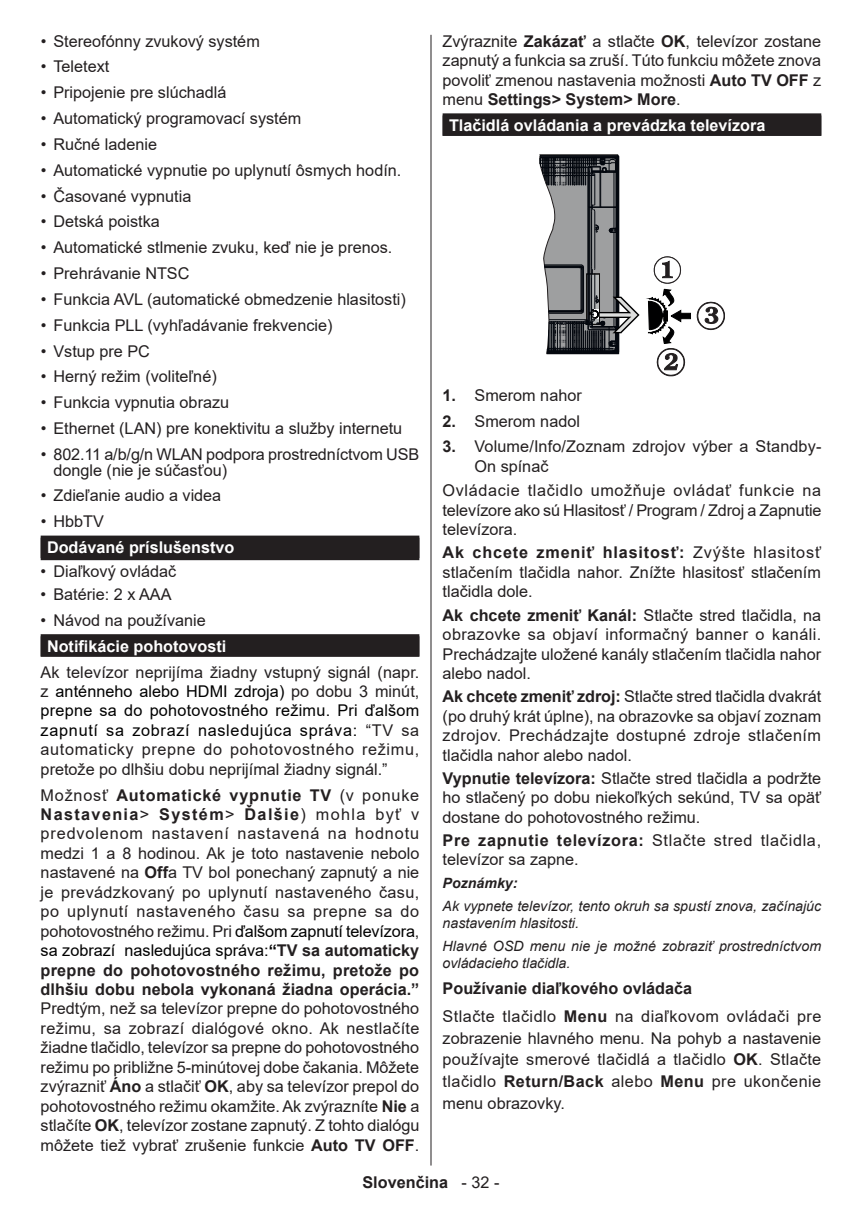
<style>
.page{position:relative;width:862px;height:1212px;background:#fff}
.page>*{position:absolute;margin:0;border:0;box-sizing:border-box;transform-origin:0 0}
.t1{font:16.2px/19.3px "Arial";color:#231f20;text-align:justify}
.t2{font:700 16.2px "Arial";color:#fff}
.t3{font:16.2px/27.9px "Arial";letter-spacing:.03em;color:#231f20}
.t4{font:700 16.2px "Arial";color:#231f20}
.t5{font:italic 14.17px/17.1px "Arial";color:#231f20}
.t6{font:italic 700 14.17px "Arial";color:#231f20}
.s1{color:#000}
.s2{font-weight:700}
.s3{font-weight:700;color:#000}
.s4{font-weight:400}
</style>
<div class="page">
<hr style="left:430px;top:35px;width:1px;height:1130px;background:#231f20">
<div style="left:41px;top:536px;width:378px;height:22px;background:#231f20"></div>
<div style="left:41px;top:538px;width:378px;height:22px;background:#231f20"></div>
<div style="left:41px;top:634px;width:378px;height:23px;background:#231f20"></div>
<div style="left:442px;top:113px;width:378px;height:23px;background:#231f20"></div>
<svg style="left:696px;top:302px;width:28px;height:28px"></svg>
<svg style="left:539px;top:155px;width:100px;height:199px"></svg>
<svg style="left:647px;top:256px;width:43px;height:120px"></svg>
<p class="t1" style="left:41px;top:31px;width:220px">• Stereofónny zvukový systém</p>
<p class="t1" style="left:41px;top:57px;width:70px">• Teletext</p>
<p class="t1" style="left:41px;top:83px;width:187px">• Pripojenie pre slúchadlá</p>
<p class="t1" style="left:41px;top:109px;width:262px">• Automatický programovací systém</p>
<p class="t1" style="left:41px;top:134px;width:118px">• Ručné ladenie</p>
<p class="t1" style="left:41px;top:160px;width:362px">• Automatické vypnutie po uplynutí ôsmych hodín.</p>
<p class="t1" style="left:41px;top:186px;width:152px">• Časované vypnutia</p>
<p class="t1" style="left:41px;top:212px;width:120px">• Detská poistka</p>
<p class="t1" style="left:41px;top:238px;width:353px">• Automatické stlmenie zvuku, keď nie je prenos.</p>
<p class="t1" style="left:41px;top:264px;width:150px">• Prehrávanie NTSC</p>
<p class="t1" style="left:41px;top:289px;width:366px">• Funkcia AVL (automatické obmedzenie hlasitosti)</p>
<p class="t1" style="left:41px;top:315px;width:293px">• Funkcia PLL (vyhľadávanie frekvencie)</p>
<p class="t1" style="left:41px;top:341px;width:111px">• Vstup pre PC</p>
<p class="t1" style="left:41px;top:367px;width:177px">• Herný režim (voliteľné)</p>
<p class="t1" style="left:41px;top:393px;width:190px">• Funkcia vypnutia obrazu</p>
<p class="t1" style="left:41px;top:418px;width:363px">• Ethernet (LAN) pre konektivitu a služby internetu</p>
<p class="t1" style="left:53px;top:446px;width:367px;line-height:15.8px;text-indent:-13px">• 802.11 a/b/g/n WLAN podpora prostredníctvom USB dongle (nie je súčasťou)</p>
<p class="t1" style="left:41px;top:486px;width:182px">• Zdieľanie audio a videa</p>
<p class="t1" style="left:41px;top:512px;width:65px">• HbbTV</p>
<p class="t2" style="left:47px;top:536px;width:189px">Dodávané príslušenstvo</p>
<p class="t1" style="left:41px;top:561px;width:137px">• Diaľkový ovládač</p>
<p class="t1" style="left:41px;top:584px;width:132px">• Batérie: 2 x AAA</p>
<p class="t1" style="left:41px;top:610px;width:166px">• Návod na používanie</p>
<p class="t2" style="left:47px;top:634px;width:181px">Notifikácie pohotovosti</p>
<p class="t1" style="left:41px;top:662px;width:380px">Ak televízor neprijíma žiadny vstupný signál (napr. z <span class="s1">anténneho alebo HDMI zdroja)</span> po dobu 3 minút, <span class="s1">prepne sa do pohotovostného režimu. Pri ďalšom zapnutí sa zobrazí nasledujúca správa:</span> “TV sa automaticky prepne do pohotovostného režimu, pretože po dlhšiu dobu neprijímal žiadny signál.”</p>
<p class="t1" style="left:41px;top:785px;width:380px">Možnosť <span class="s2">Automatické vypnutie TV</span> (v ponuke <span class="s2">Nastavenia</span>&gt; <span class="s2">Systém</span>&gt; <span class="s2">Ďalšie</span>) mohla byť v predvolenom nastavení nastavená na hodnotu medzi 1 a 8 hodinou. Ak je toto nastavenie nebolo nastavené na <span class="s2">Off</span>a TV bol ponechaný zapnutý a nie je prevádzkovaný po uplynutí nastaveného času, po uplynutí nastaveného času sa prepne sa do pohotovostného režimu. Pri <span class="s1">ďalšom zapnutí televízora</span>, <span class="s1">sa zobrazí nasledujúca správa:</span><span class="s3">“</span><span class="s2">TV sa automaticky prepne do pohotovostného režimu, pretože po dlhšiu dobu nebola vykonaná žiadna operácia.”</span></p>
<p class="t1" style="left:41px;top:999px;width:380px">Predtým, než sa televízor prepne do pohotovostného režimu, sa zobrazí dialógové okno. Ak nestlačíte žiadne tlačidlo, televízor sa prepne do pohotovostného režimu po približne 5-minútovej dobe čakania. Môžete zvýrazniť <span class="s2">Áno</span> a stlačiť <span class="s2">OK</span>, aby sa televízor prepol do pohotovostného režimu okamžite. Ak zvýrazníte <span class="s2">Nie</span> a stlačíte <span class="s2">OK</span>, televízor zostane zapnutý. Z tohto dialógu môžete tiež vybrať zrušenie funkcie <span class="s2">Auto TV OFF</span>.</p>
<p class="t1" style="left:442px;top:31px;width:380px">Zvýraznite <span class="s2">Zakázať</span> a stlačte <span class="s2">OK</span>, televízor zostane zapnutý a funkcia sa zruší. Túto funkciu môžete znova povoliť zmenou nastavenia možnosti <span class="s2">Auto TV OFF</span> z menu <span class="s2">Settings&gt; System&gt; More</span>.</p>
<p class="t2" style="left:449px;top:114px;width:318px">Tlačidlá ovládania a prevádzka televízora</p>
<p class="t1" style="left:442px;top:385px;width:141px"><span class="s2">1.</span> Smerom nahor</p>
<p class="t1" style="left:442px;top:411px;width:139px"><span class="s2">2.</span> Smerom nadol</p>
<p class="t1" style="left:474px;top:437px;width:348px;text-indent:-32px"><span class="s2">3.</span> Volume/Info/Zoznam zdrojov výber a Standby-<br>On spínač</p>
<p class="t1" style="left:442px;top:481px;width:380px">Ovládacie tlačidlo umožňuje ovládať funkcie na televízore ako sú Hlasitosť / Program / Zdroj a Zapnutie televízora.</p>
<p class="t1" style="left:442px;top:543px;width:380px"><span class="s2">Ak chcete zmeniť hlasitosť:</span> Zvýšte hlasitosť stlačením tlačidla nahor. Znížte hlasitosť stlačením tlačidla dole.</p>
<p class="t1" style="left:442px;top:605px;width:380px"><span class="s2">Ak chcete zmeniť Kanál:</span> Stlačte stred tlačidla, na obrazovke sa objaví informačný banner o kanáli.<br>Prechádzajte uložené kanály stlačením tlačidla nahor alebo nadol.</p>
<p class="t1" style="left:442px;top:687px;width:380px"><span class="s2">Ak chcete zmeniť zdroj:</span> Stlačte stred tlačidla dvakrát (po druhý krát úplne), na obrazovke sa objaví zoznam zdrojov. Prechádzajte dostupné zdroje stlačením tlačidla nahor alebo nadol.</p>
<p class="t1" style="left:442px;top:768px;width:380px"><span class="s2">Vypnutie televízora:</span> Stlačte stred tlačidla a podržte ho stlačený po dobu niekoľkých sekúnd, TV sa opäť dostane do pohotovostného režimu.</p>
<p class="t1" style="left:442px;top:830px;width:380px"><span class="s2">Pre zapnutie televízora:</span> Stlačte stred tlačidla, televízor sa zapne.</p>
<p class="t6" style="left:442px;top:873px;width:76px">Poznámky:</p>
<p class="t5" style="left:442px;top:897px;width:380px">Ak vypnete televízor, tento okruh sa spustí znova, začínajúc nastavením hlasitosti.</p>
<p class="t5" style="left:442px;top:938px;width:380px">Hlavné OSD menu nie je možné zobraziť prostredníctvom ovládacieho tlačidla.</p>
<p class="t3" style="left:442px;top:974px;width:380px"><span class="s2">Používanie diaľkového ovládača<br></span>Stlačte tlačidlo <span class="s2">Menu</span> na diaľkovom ovládači pre</p>
<p class="t1" style="left:442px;top:1027px;width:380px;line-height:21.6px">zobrazenie hlavného menu. Na pohyb a nastavenie používajte smerové tlačidlá a tlačidlo <span class="s2">OK</span>. Stlačte tlačidlo <span class="s2">Return/Back</span> alebo <span class="s2">Menu</span> pre ukončenie menu obrazovky.</p>
<p class="t4" style="left:362px;top:1171px;width:138px">Slovenčina <span class="s4">- 32 -</span></p>
</div>
